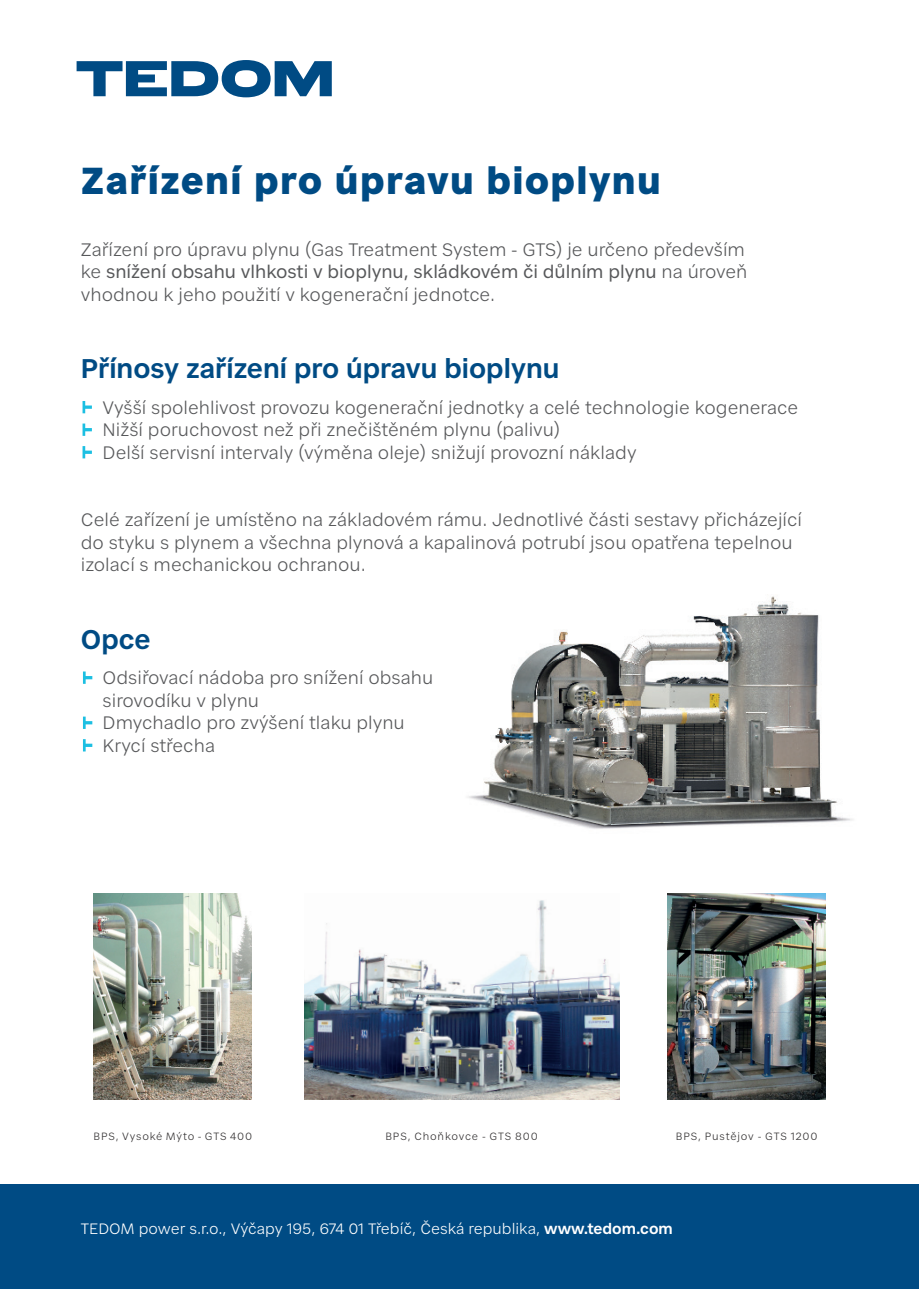
<style>
.page{position:relative;width:919px;height:1289px;background:#fff}
.page>*{position:absolute;margin:0;border:0;box-sizing:border-box;transform-origin:0 0}
.t1{font:900 37.5px "Civil Premium";letter-spacing:.05em;color:#004b84}
.t2{font:600 27px "Civil Premium";color:#004b84}
.t3{font:300 18px/22.5px "Civil Premium";color:#57585a}
.t4{font:300 15px "Civil Premium";color:#fff}
.t5{font:300 10.5px "Civil Premium";letter-spacing:.075em;color:#312f30}
.s1{font-weight:400}
.s2{font-weight:600}
</style>
<div class="page">
<img style="left:304px;top:900px;width:315px;height:199px">
<img style="left:94px;top:893px;width:157px;height:206px">
<img style="left:668px;top:893px;width:157px;height:206px">
<img style="left:468px;top:596px;width:385px;height:233px">
<div style="left:0;top:1184px;width:918px;height:104px;background:#004b84"></div>
<svg style="left:77px;top:60px;width:255px;height:37px"></svg>
<svg style="left:82px;top:401px;width:10px;height:12px"></svg>
<svg style="left:83px;top:671px;width:9px;height:13px"></svg>
<svg style="left:82px;top:423px;width:10px;height:13px"></svg>
<svg style="left:83px;top:716px;width:9px;height:13px"></svg>
<svg style="left:82px;top:446px;width:10px;height:12px"></svg>
<svg style="left:83px;top:739px;width:9px;height:12px"></svg>
<h1 class="t1" style="left:81px;top:152px;width:581px">Zařízení pro úpravu bioplynu</h1>
<p class="t3" style="left:81px;top:236px;width:668px">Zařízení pro úpravu plynu (Gas Treatment System - GTS) je určeno především ke <span class="s1">snížení obsahu vlhkosti v bioplynu, skládkovém či důlním plynu</span> na úroveň vhodnou k jeho použití v kogenerační jednotce.</p>
<h2 class="t2" style="left:81px;top:348px;width:480px">Přínosy zařízení pro úpravu bioplynu</h2>
<p class="t3" style="left:103px;top:394px;width:697px">Vyšší spolehlivost provozu kogenerační jednotky a celé technologie kogenerace<br>Nižší poruchovost než při znečištěném plynu (palivu)<br>Delší servisní intervaly (výměna oleje) snižují provozní náklady</p>
<p class="t3" style="left:81px;top:506px;width:722px">Celé zařízení je umístěno na základovém rámu. Jednotlivé části sestavy přicházející do styku s plynem a všechna plynová a kapalinová potrubí jsou opatřena tepelnou izolací s mechanickou ochranou.</p>
<h2 class="t2" style="left:81px;top:619px;width:71px">Opce</h2>
<p class="t3" style="left:103px;top:664px;width:332px">Odsiřovací nádoba pro snížení obsahu sirovodíku v plynu<br>Dmychadlo pro zvýšení tlaku plynu<br>Krycí střecha</p>
<p class="t5" style="left:94px;top:1128px;width:160px">BPS, Vysoké Mýto - GTS 400</p>
<p class="t5" style="left:385px;top:1128px;width:154px">BPS, Choňkovce - GTS 800</p>
<p class="t5" style="left:675px;top:1128px;width:143px">BPS, Pustějov - GTS 1200</p>
<p class="t4" style="left:81px;top:1216px;width:593px">TEDOM power s.r.o., Výčapy 195, 674 01 Třebíč, Česká republika, <span class="s2">www.tedom.com</span></p>
</div>
